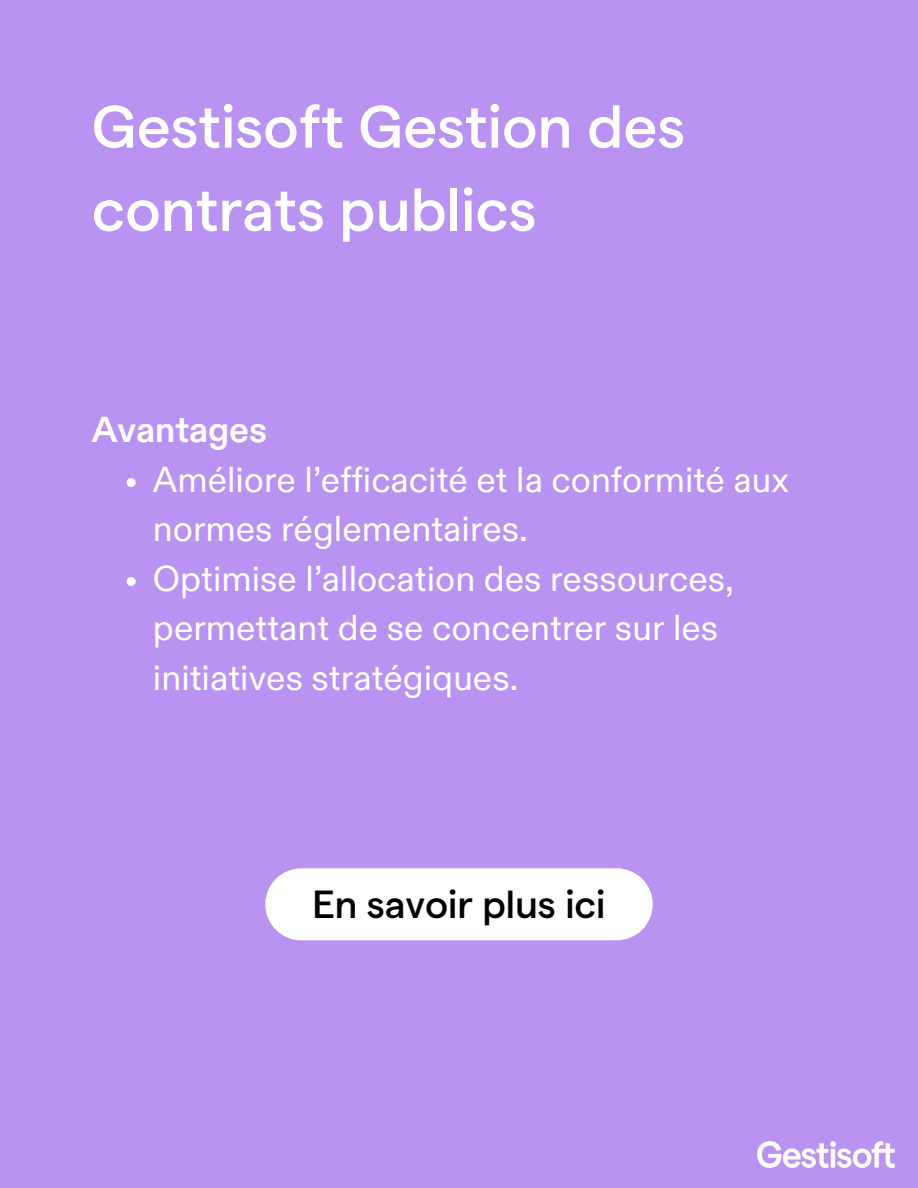
<style>
.page{position:relative;width:918px;height:1188px;background:#ba92f1}
.page>*{position:absolute;margin:0;border:0;box-sizing:border-box;transform-origin:0 0}
.t1{font:500 60px/83.2px "Matter";color:#fff}
.t2{font:500 39px "Matter";color:#000}
.t3{font:36px/49.5px "ABC Diatype";color:#fff}
.t4{font:700 36px "ABC Diatype";color:#fff}
</style>
<div class="page">
<img style="left:758px;top:1141px;width:137px;height:26px">
<svg style="left:127px;top:478px;width:9px;height:9px"></svg>
<svg style="left:127px;top:577px;width:9px;height:9px"></svg>
<div style="left:265px;top:868px;width:388px;height:72px;background:#fff"></div>
<h2 class="t1" style="left:92px;top:85px;width:595px">Gestisoft Gestion des contrats publics</h2>
<p class="t4" style="left:92px;top:414px;width:177px">Avantages</p>
<p class="t3" style="left:153px;top:457px;width:638px">Améliore l’efficacité et la conformité aux normes réglementaires.</p>
<h2 class="t3" style="left:153px;top:556px;width:582px">Optimise l’allocation des ressources, permettant de se concentrer sur les initiatives stratégiques.</h2>
<p class="t2" style="left:312px;top:883px;width:295px">En savoir plus ici</p>
</div>
